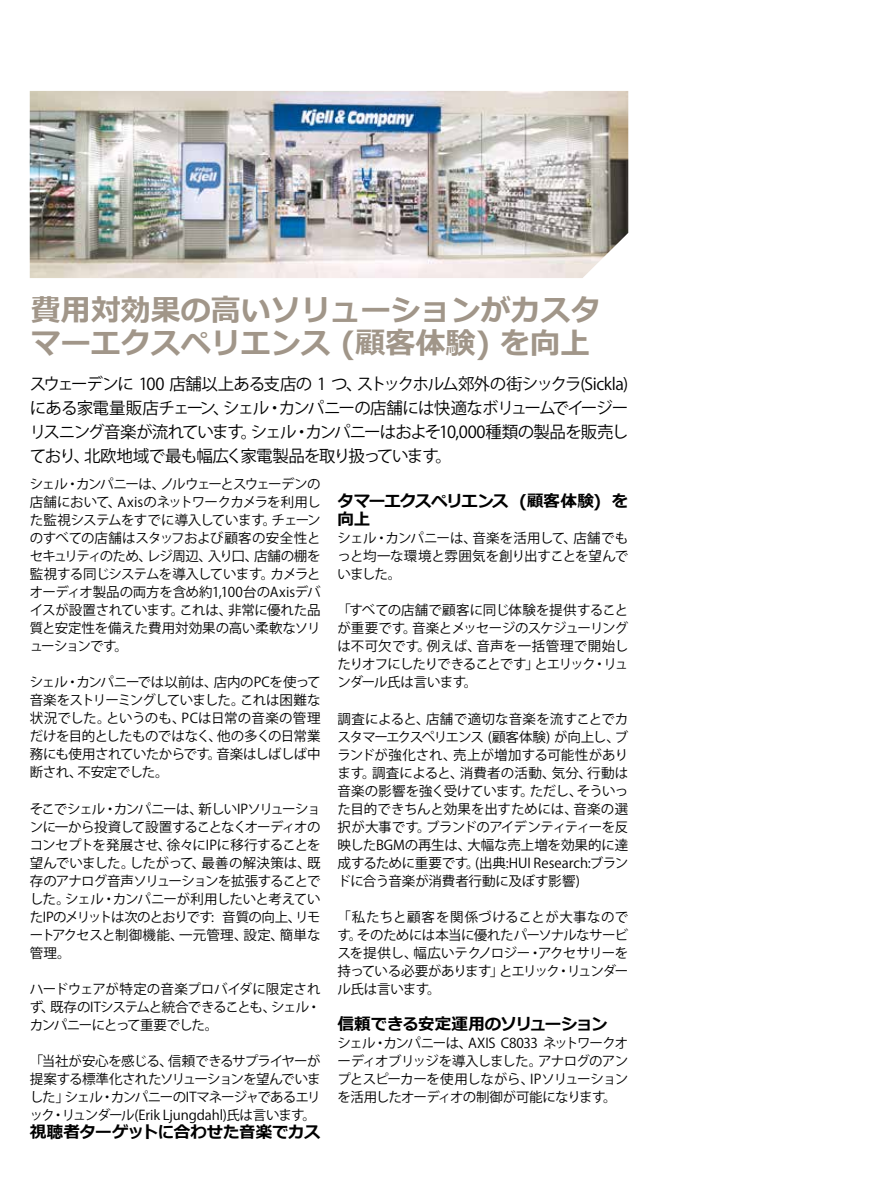
<style>
.page{position:relative;width:893px;height:1191px;background:#fff}
.page>*{position:absolute;margin:0;border:0;box-sizing:border-box;transform-origin:0 0}
.t1{font:700 30px/33px "Meiryo";color:#a19689}
.t2{font:16.5px/24px "Koz Go Pr 6 N";letter-spacing:-.05em;color:#000;text-align:justify}
.t3{font:700 16.5px "Meiryo";letter-spacing:-.03em;color:#000}
.t4{font:700 16.5px/18px "Meiryo";letter-spacing:-.05em;color:#000}
.t5{font:13.5px/18px "Koz Go Pr 6 N";letter-spacing:-.035em;color:#000;text-align:justify}
</style>
<div class="page">
<img style="left:30px;top:91px;width:598px;height:187px">
<h1 class="t1" style="left:31px;top:295px;width:572px">費用対効果の高いソリューションがカスタマーエクスペリエンス (顧客体験) を向上</h1>
<p class="t2" style="left:30px;top:372px;width:600px">スウェーデンに 100 店舗以上ある支店の 1 つ、ストックホルム郊外の街シックラ(Sickla)にある家電量販店チェーン、シェル・カンパニーの店舗には快適なボリュームでイージーリスニング音楽が流れています。シェル・カンパニーはおよそ10,000種類の製品を販売しており、北欧地域で最も幅広く家電製品を取り扱っています。</p>
<p class="t5" style="left:30px;top:476px;width:292px">シェル・カンパニーは、ノルウェーとスウェーデンの店舗において、Axisのネットワークカメラを利用した監視システムをすでに導入しています。チェーンのすべての店舗はスタッフおよび顧客の安全性とセキュリティのため、レジ周辺、入り口、店舗の棚を監視する同じシステムを導入しています。カメラとオーディオ製品の両方を含め約1,100台のAxisデバイスが設置されています。これは、非常に優れた品質と安定性を備えた費用対効果の高い柔軟なソリューションです。</p>
<p class="t5" style="left:30px;top:674px;width:292px">シェル・カンパニーでは以前は、店内のPCを使って音楽をストリーミングしていました。これは困難な状況でした。というのも、PCは日常の音楽の管理だけを目的としたものではなく、他の多くの日常業務にも使用されていたからです。音楽はしばしば中断され、不安定でした。</p>
<p class="t5" style="left:30px;top:800px;width:292px">そこでシェル・カンパニーは、新しいIPソリューションに一から投資して設置することなくオーディオのコンセプトを発展させ、徐々にIPに移行することを望んでいました。したがって、最善の解決策は、既存のアナログ音声ソリューションを拡張することでした。シェル・カンパニーが利用したいと考えていたIPのメリットは次のとおりです: 音質の向上、リモートアクセスと制御機能、一元管理、設定、簡単な管理。</p>
<p class="t5" style="left:30px;top:980px;width:292px">ハードウェアが特定の音楽プロバイダに限定されず、既存のITシステムと統合できることも、シェル・カンパニーにとって重要でした。</p>
<p class="t5" style="left:30px;top:1052px;width:292px">「当社が安心を感じる、信頼できるサプライヤーが提案する標準化されたソリューションを望んでいました」シェル・カンパニーのITマネージャであるエリック・リュンダール(Erik Ljungdahl)氏は言います。</p>
<p class="t3" style="left:30px;top:1120px;width:292px">視聴者ターゲットに合わせた音楽でカス</p>
<p class="t4" style="left:338px;top:493px;width:292px">タマーエクスペリエンス (顧客体験) を向上</p>
<p class="t5" style="left:338px;top:530px;width:292px">シェル・カンパニーは、音楽を活用して、店舗でもっと均一な環境と雰囲気を創り出すことを望んでいました。</p>
<p class="t5" style="left:338px;top:602px;width:292px">「すべての店舗で顧客に同じ体験を提供することが重要です。音楽とメッセージのスケジューリングは不可欠です。例えば、音声を一括管理で開始したりオフにしたりできることです」とエリック・リュンダール氏は言います。</p>
<p class="t5" style="left:338px;top:710px;width:292px">調査によると、店舗で適切な音楽を流すことでカスタマーエクスペリエンス (顧客体験) が向上し、ブランドが強化され、売上が増加する可能性があります。調査によると、消費者の活動、気分、行動は音楽の影響を強く受けています。ただし、そういった目的できちんと効果を出すためには、音楽の選択が大事です。ブランドのアイデンティティーを反映したBGMの再生は、大幅な売上増を効果的に達成するために重要です。(出典:HUI Research:ブランドに合う音楽が消費者行動に及ぼす影響)</p>
<p class="t5" style="left:338px;top:908px;width:292px">「私たちと顧客を関係づけることが大事なのです。そのためには本当に優れたパーソナルなサービスを提供し、幅広いテクノロジー・アクセサリーを持っている必要があります」とエリック・リュンダール氏は言います。</p>
<p class="t3" style="left:338px;top:1012px;width:272px">信頼できる安定運用のソリューション</p>
<p class="t5" style="left:338px;top:1034px;width:292px">シェル・カンパニーは、AXIS C8033 ネットワークオーディオブリッジを導入しました。アナログのアンプとスピーカーを使用しながら、IPソリューションを活用したオーディオの制御が可能になります。</p>
</div>
